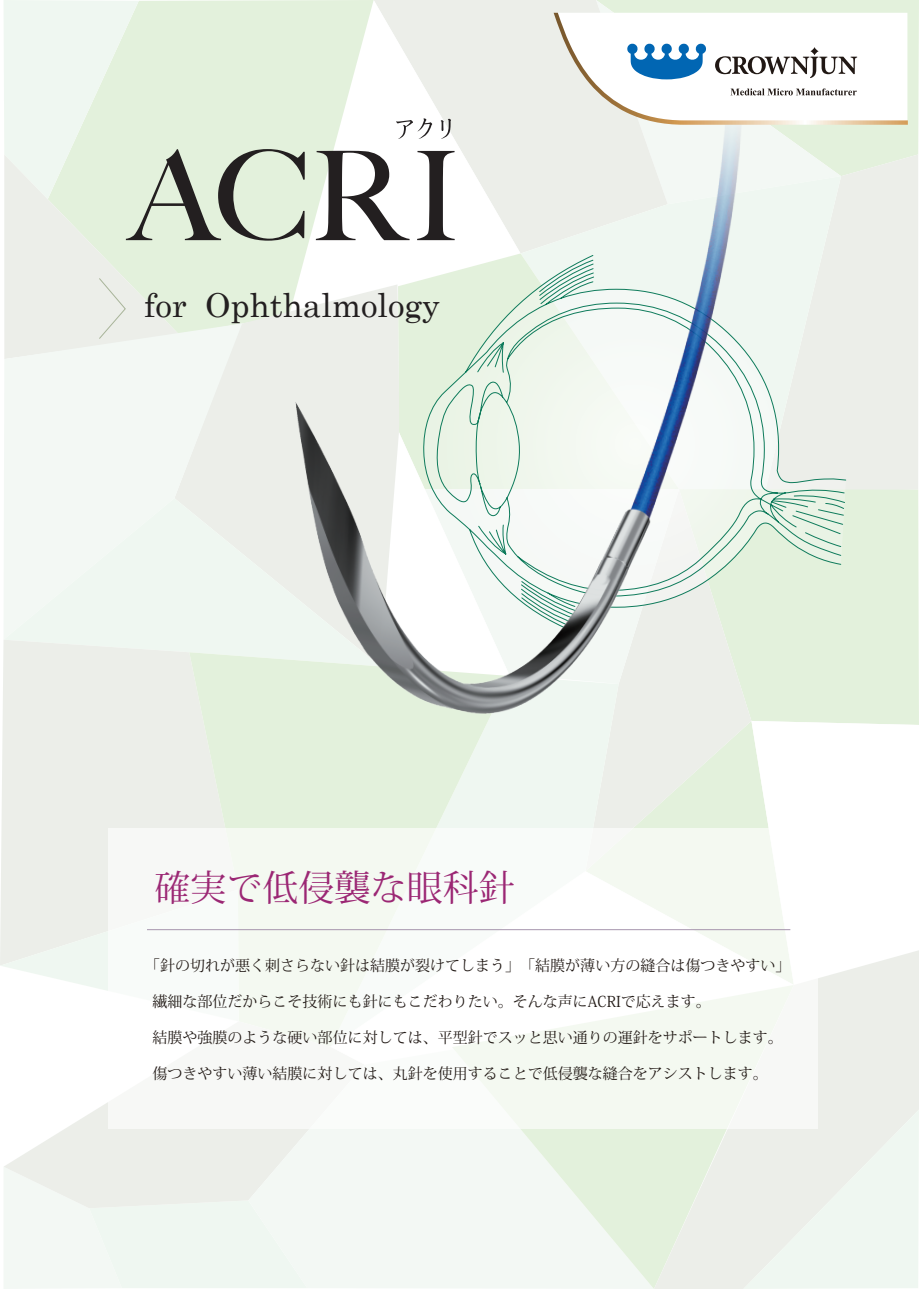
<style>
.page{position:relative;width:919px;height:1289px;background:#fff}
.page>*{position:absolute;margin:0;border:0;box-sizing:border-box;transform-origin:0 0}
.t1{font:36px "Koz Min Pr 6 N";color:#9b2774}
.t2{font:33px "Century Schoolbook";color:#231f20}
.t3{font:15px "Koz Min Pr 6 N";color:#201814}
</style>
<div class="page">
<div style="left:841px;top:0;width:77px;height:154px;background:#e3f1dc"></div>
<svg style="left:667px;top:0;width:174px;height:154px;background:#e5f2df"></svg>
<svg style="left:520px;top:0;width:147px;height:21px;background:#e9efe4"></svg>
<svg style="left:768px;top:154px;width:150px;height:335px;background:#ebeee8"></svg>
<svg style="left:768px;top:176px;width:73px;height:78px;fill:#eff7f1"></svg>
<div style="left:373px;top:0;width:147px;height:21px;background:#eceee9"></div>
<div style="left:768px;top:489px;width:150px;height:232px;background:#e3f1dc"></div>
<svg style="left:751px;top:721px;width:167px;height:106px"></svg>
<svg style="left:618px;top:758px;width:133px;height:69px;background:#e6efe1"></svg>
<svg style="left:510px;top:758px;width:108px;height:69px;fill:#eff7f1"></svg>
<svg style="left:4px;top:359px;width:218px;height:139px;fill:#f3f8f4"></svg>
<div style="left:4px;top:498px;width:218px;height:141px;background:#eff7f1"></div>
<div style="left:1px;top:639px;width:221px;height:250px;background:#eceee9"></div>
<svg style="left:189px;top:652px;width:321px;height:175px;background:#e6f1e0"></svg>
<div style="left:4px;top:1208px;width:244px;height:80px;background:#eff7f1"></div>
<svg style="left:4px;top:1102px;width:244px;height:106px;fill:#eceee9"></svg>
<svg style="left:248px;top:1129px;width:204px;height:159px;fill:#f3f8f4"></svg>
<svg style="left:452px;top:1128px;width:202px;height:160px;fill:#f3f8f4"></svg>
<svg style="left:654px;top:951px;width:264px;height:337px;background:#ebefe7"></svg>
<svg style="left:743px;top:1109px;width:175px;height:179px"></svg>
<svg style="left:0;top:889px;width:108px;height:102px"></svg>
<svg style="left:4px;top:0;width:301px;height:359px"></svg>
<svg style="left:768px;top:254px;width:78px;height:379px"></svg>
<img style="left:222px;top:21px;width:546px;height:737px">
<div style="left:108px;top:827px;width:709px;height:301px;background:#f7f9f6"></div>
<hr style="left:147px;top:929px;width:643px;height:1px;background:#a695ad">
<svg style="left:553px;top:13px;width:354px;height:112px"></svg>
<h2 class="t2" style="left:145px;top:277px;width:297px">for Ophthalmology</h2>
<h1 class="t1" style="left:154px;top:867px;width:362px">確実で低侵襲な眼科針</h1>
<p class="t3" style="left:152px;top:957px;width:639px">｢針の切れが悪く刺さらない針は結膜が裂けてしまう」「結膜が薄い方の縫合は傷つきやすい」</p>
<p class="t3" style="left:152px;top:993px;width:560px">繊細な部位だからこそ技術にも針にもこだわりたい。そんな声にACRIで応えます。</p>
<p class="t3" style="left:152px;top:1029px;width:632px">結膜や強膜のような硬い部位に対しては、平型針でスッと思い通りの運針をサポートします。</p>
<p class="t3" style="left:152px;top:1065px;width:617px">傷つきやすい薄い結膜に対しては、丸針を使用することで低侵襲な縫合をアシストします。</p>
</div>
